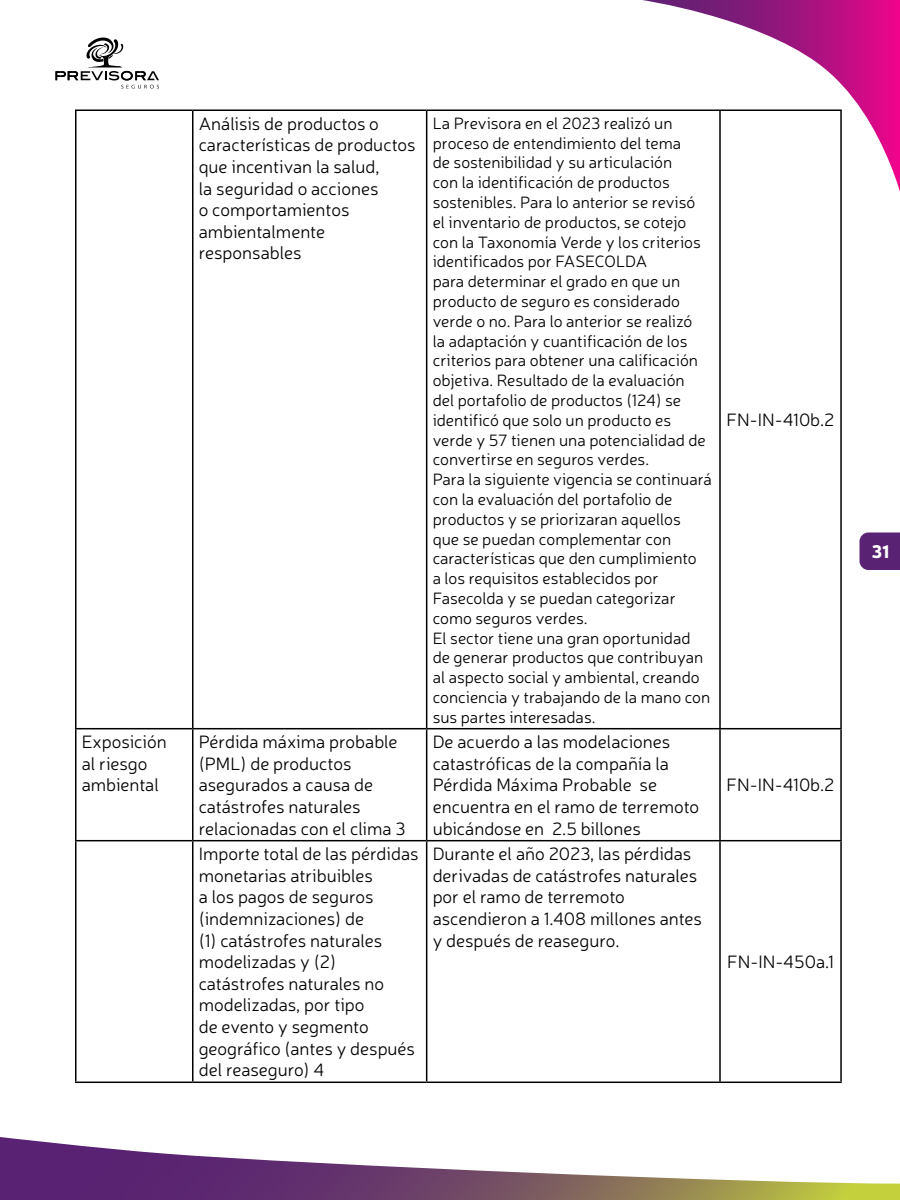
<style>
.page{position:relative;width:900px;height:1200px;background:#fff}
.page>*{position:absolute;margin:0;border:0;box-sizing:border-box;transform-origin:0 0}
.t1{font:300 18px/21.6px "Neris";color:#000}
.t2{font:900 18px "Neris";color:#fff}
.t3{font:300 16.5px/19.8px "Neris";color:#000}
</style>
<div class="page">
<div style="left:860px;top:532px;width:40px;height:38px;background:#592272"></div>
<svg style="left:55px;top:37px;width:104px;height:52px"></svg>
<svg style="left:642px;top:0;width:258px;height:192px"></svg>
<svg style="left:0;top:1137px;width:900px;height:63px"></svg>
<hr style="left:75px;top:110px;width:118px;height:1px;background:#000">
<hr style="left:75px;top:111px;width:1px;height:617px;background:#000">
<hr style="left:193px;top:110px;width:234px;height:1px;background:#000">
<hr style="left:192px;top:111px;width:2px;height:617px;background:#000">
<hr style="left:427px;top:110px;width:293px;height:1px;background:#000">
<hr style="left:426px;top:111px;width:1px;height:617px;background:#000">
<hr style="left:720px;top:110px;width:122px;height:1px;background:#000">
<hr style="left:719px;top:111px;width:2px;height:617px;background:#000">
<hr style="left:840px;top:111px;width:2px;height:617px;background:#000">
<hr style="left:75px;top:728px;width:118px;height:1px;background:#000">
<hr style="left:75px;top:729px;width:1px;height:111px;background:#000">
<hr style="left:193px;top:728px;width:234px;height:1px;background:#000">
<hr style="left:192px;top:729px;width:2px;height:111px;background:#000">
<hr style="left:427px;top:728px;width:293px;height:1px;background:#000">
<hr style="left:426px;top:729px;width:1px;height:111px;background:#000">
<hr style="left:720px;top:728px;width:122px;height:1px;background:#000">
<hr style="left:719px;top:729px;width:2px;height:111px;background:#000">
<hr style="left:840px;top:729px;width:2px;height:111px;background:#000">
<hr style="left:75px;top:840px;width:118px;height:1px;background:#000">
<hr style="left:75px;top:841px;width:1px;height:241px;background:#000">
<hr style="left:193px;top:840px;width:234px;height:1px;background:#000">
<hr style="left:192px;top:841px;width:2px;height:241px;background:#000">
<hr style="left:427px;top:840px;width:293px;height:1px;background:#000">
<hr style="left:426px;top:841px;width:1px;height:241px;background:#000">
<hr style="left:720px;top:840px;width:122px;height:1px;background:#000">
<hr style="left:719px;top:841px;width:2px;height:241px;background:#000">
<hr style="left:840px;top:841px;width:2px;height:241px;background:#000">
<hr style="left:75px;top:1082px;width:118px;height:1px;background:#000">
<hr style="left:193px;top:1082px;width:234px;height:1px;background:#000">
<hr style="left:427px;top:1082px;width:293px;height:1px;background:#000">
<hr style="left:720px;top:1082px;width:122px;height:1px;background:#000">
<p class="t1" style="left:199px;top:112px;width:218px">Análisis de productos o características de productos que incentivan la salud,<br>la seguridad o acciones<br>o comportamientos ambientalmente responsables</p>
<p class="t3" style="left:433px;top:113px;width:281px">La Previsora en el 2023 realizó un proceso de entendimiento del tema<br>de sostenibilidad y su articulación<br>con la identificación de productos sostenibles. Para lo anterior se revisó el inventario de productos, se cotejo con la Taxonomía Verde y los criterios identificados por FASECOLDA<br>para determinar el grado en que un producto de seguro es considerado verde o no. Para lo anterior se realizó<br>la adaptación y cuantificación de los criterios para obtener una calificación objetiva. Resultado de la evaluación<br>del portafolio de productos (124) se identificó que solo un producto es verde y 57 tienen una potencialidad de convertirse en seguros verdes.<br>Para la siguiente vigencia se continuará con la evaluación del portafolio de productos y se priorizaran aquellos<br>que se puedan complementar con características que den cumplimiento<br>a los requisitos establecidos por Fasecolda y se puedan categorizar como seguros verdes.<br>El sector tiene una gran oportunidad de generar productos que contribuyan al aspecto social y ambiental, creando conciencia y trabajando de la mano con sus partes interesadas.</p>
<p class="t1" style="left:82px;top:731px;width:87px">Exposición al riesgo ambiental</p>
<p class="t1" style="left:199px;top:731px;width:208px">Pérdida máxima probable (PML) de productos asegurados a causa de catástrofes naturales relacionadas con el clima 3</p>
<p class="t1" style="left:433px;top:731px;width:268px">De acuerdo a las modelaciones catastróficas de la compañía la<br>Pérdida Máxima Probable se encuentra en el ramo de terremoto ubicándose en 2.5 billones</p>
<p class="t1" style="left:199px;top:843px;width:221px">Importe total de las pérdidas monetarias atribuibles<br>a los pagos de seguros (indemnizaciones) de<br>(1) catástrofes naturales modelizadas y (2) catástrofes naturales no modelizadas, por tipo<br>de evento y segmento geográfico (antes y después del reaseguro) 4</p>
<p class="t1" style="left:433px;top:843px;width:271px">Durante el año 2023, las pérdidas derivadas de catástrofes naturales por el ramo de terremoto ascendieron a 1.408 millones antes y después de reaseguro.</p>
<p class="t1" style="left:727px;top:409px;width:109px">FN-IN-410b.2</p>
<p class="t1" style="left:727px;top:774px;width:109px">FN-IN-410b.2</p>
<p class="t1" style="left:727px;top:951px;width:108px">FN-IN-450a.1</p>
<p class="t2" style="left:872px;top:538px;width:19px">31</p>
</div>
